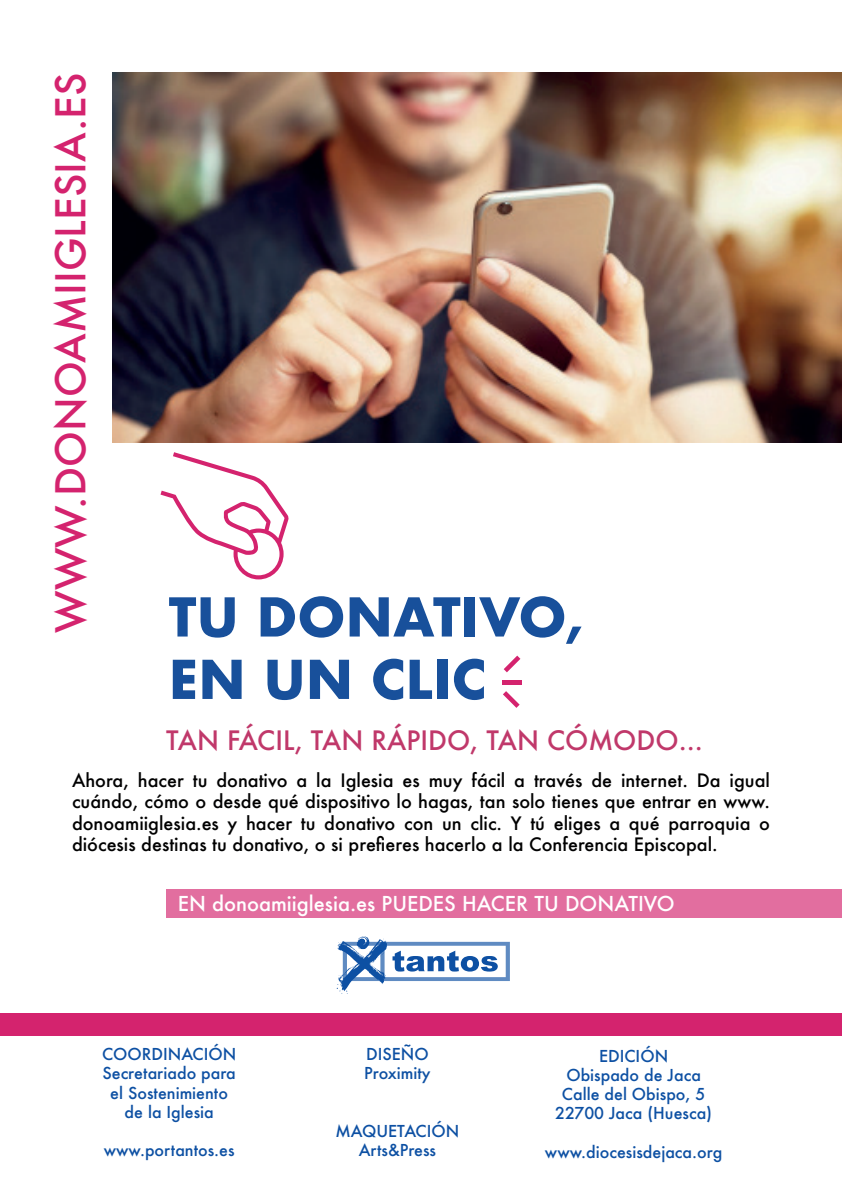
<style>
.page{position:relative;width:842px;height:1191px;background:#fff}
.page>*{position:absolute;margin:0;border:0;box-sizing:border-box;transform-origin:0 0}
.t1{font:700 52px/62.4px "Futura";color:#18509b}
.t2{font:500 40px "Futura";color:#d4236e}
.t3{font:500 26px "Futura";color:#c0386a}
.t4{font:500 20px "Futura";color:#fff}
.t5{font:500 18px/21.6px "Futura";color:#000001;text-align:justify}
.t6{font:500 16px/19.2px "Futura";color:#0d50a3;text-align:center}
</style>
<div class="page">
<div style="left:166px;top:889px;width:676px;height:28px;background:#e26e9f"></div>
<div style="left:0;top:1012px;width:842px;height:23px;background:#d4236e"></div>
<svg style="left:336px;top:936px;width:174px;height:58px"></svg>
<svg style="left:161px;top:452px;width:128px;height:127px"></svg>
<svg style="left:503px;top:691px;width:17px;height:17px"></svg>
<svg style="left:504px;top:655px;width:16px;height:17px"></svg>
<hr style="left:502px;top:680px;width:20px;height:4px;background:#d4236e">
<img style="left:113px;top:73px;width:729px;height:369px">
<h2 class="t2" style="left:43px;top:633px;width:561px;rotate:-90deg">WWW.DONOAMIIGLESIA.ES</h2>
<h1 class="t1" style="left:169px;top:585px;width:417px">TU DONATIVO,<br>EN UN CLIC</h1>
<h3 class="t3" style="left:166px;top:722px;width:538px">TAN FÁCIL, TAN RÁPIDO, TAN CÓMODO...</h3>
<p class="t5" style="left:72px;top:769px;width:699px">Ahora, hacer tu donativo a la Iglesia es muy fácil a través de internet. Da igual cuándo, cómo o desde qué dispositivo lo hagas, tan solo tienes que entrar en www. donoamiiglesia.es y hacer tu donativo con un clic. Y tú eliges a qué parroquia o diócesis destinas tu donativo, o si prefieres hacerlo a la Conferencia Episcopal.</p>
<p class="t4" style="left:178px;top:890px;width:498px">EN donoamiiglesia.es PUEDES HACER TU DONATIVO</p>
<p class="t6" style="left:102px;top:1044px;width:136px">COORDINACIÓN<br>Secretariado para el Sostenimiento de la Iglesia</p>
<p class="t6" style="left:104px;top:1140px;width:132px">www.portantos.es</p>
<p class="t6" style="left:364px;top:1044px;width:68px;text-align:left">DISEÑO<br>Proximity</p>
<p class="t6" style="left:335px;top:1121px;width:125px">MAQUETACIÓN<br>Arts&amp;Press</p>
<p class="t6" style="left:555px;top:1046px;width:158px">EDICIÓN<br>Obispado de Jaca<br>Calle del Obispo, 5<br>22700 Jaca (Huesca)</p>
<p class="t6" style="left:545px;top:1142px;width:179px">www.diocesisdejaca.org</p>
</div>
